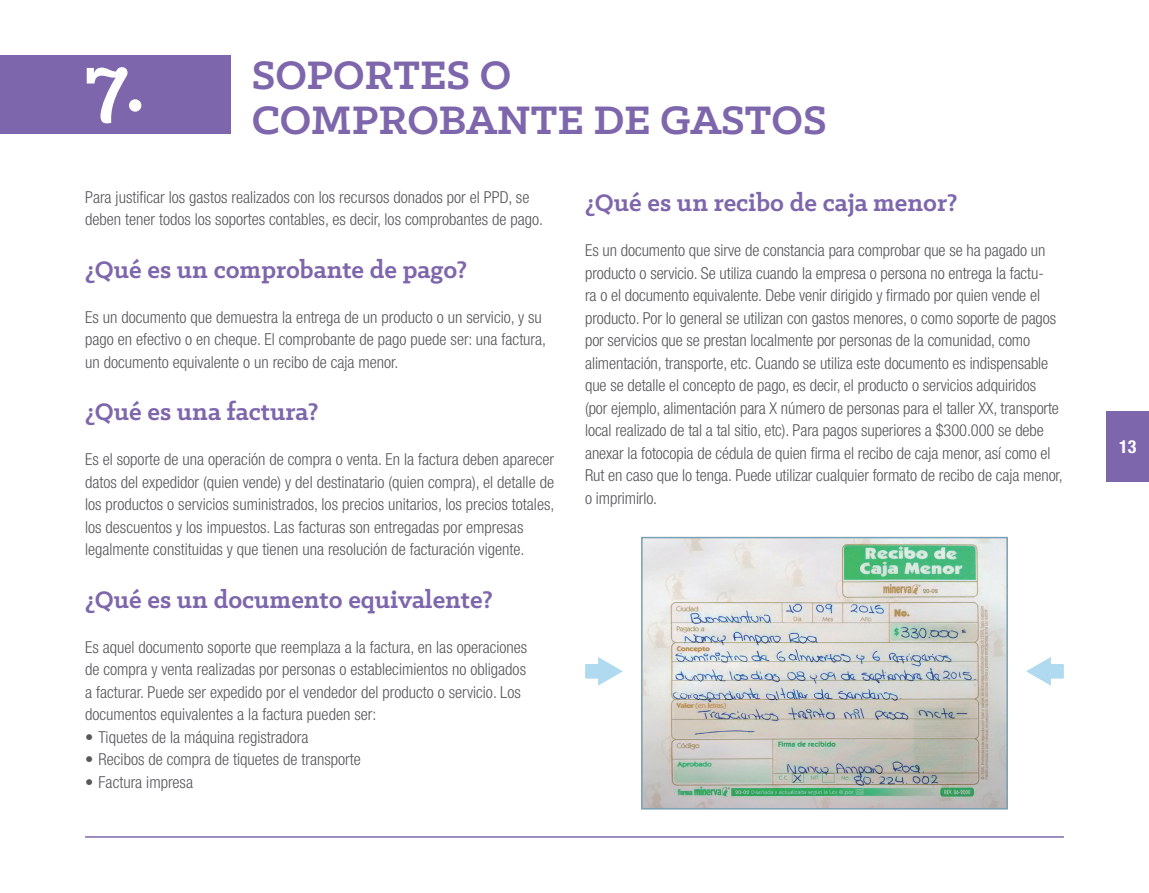
<style>
.page{position:relative;width:1149px;height:893px;background:#fff}
.page>*{position:absolute;margin:0;border:0;box-sizing:border-box;transform-origin:0 0}
.t1{font:700 90px "Klinic Slab";color:#fff}
.t2{font:700 45px/45px "Klinic Slab";color:#7e66ac}
.t3{font:700 27px "Klinic Slab";color:#7e66ac}
.t4{font:700 condensed 18px "Helvetica Neue LT Std";color:#fff}
.t5{font:300 condensed 16.5px/22.5px "Helvetica Neue LT Std";color:#57585a}
</style>
<div class="page">
<div style="left:1106px;top:411px;width:42px;height:71px;background:#7e66ac"></div>
<div style="left:0;top:55px;width:230px;height:79px;background:#7e66ac"></div>
<hr style="left:85px;top:836px;width:978px;height:2px;background:#7e66ac">
<img style="left:644px;top:540px;width:360px;height:266px">
<div style="left:641px;top:537px;width:366px;height:272px;border:2px solid #79a0b3"></div>
<svg style="left:1026px;top:657px;width:37px;height:29px"></svg>
<svg style="left:585px;top:657px;width:37px;height:29px"></svg>
<h1 class="t1" style="left:85px;top:24px;width:61px">7.</h1>
<h2 class="t2" style="left:252px;top:52px;width:576px">SOPORTES O<br>COMPROBANTE DE GASTOS</h2>
<p class="t5" style="left:85px;top:186px;width:459px">Para justificar los gastos realizados con los recursos donados por el PPD, se deben tener todos los soportes contables, es decir, los comprobantes de pago.</p>
<h3 class="t3" style="left:85px;top:252px;width:383px">¿Qué es un comprobante de pago?</h3>
<p class="t5" style="left:85px;top:306px;width:462px">Es un documento que demuestra la entrega de un producto o un servicio, y su pago en efectivo o en cheque. El comprobante de pago puede ser: una factura, un documento equivalente o un recibo de caja menor.</p>
<h3 class="t3" style="left:85px;top:394px;width:235px">¿Qué es una factura?</h3>
<p class="t5" style="left:85px;top:448px;width:470px">Es el soporte de una operación de compra o venta. En la factura deben aparecer datos del expedidor (quien vende) y del destinatario (quien compra), el detalle de los productos o servicios suministrados, los precios unitarios, los precios totales, los descuentos y los impuestos. Las facturas son entregadas por empresas legalmente constituidas y que tienen una resolución de facturación vigente.</p>
<h3 class="t3" style="left:85px;top:582px;width:409px">¿Qué es un documento equivalente?</h3>
<p class="t5" style="left:85px;top:636px;width:443px">Es aquel documento soporte que reemplaza a la factura, en las operaciones de compra y venta realizadas por personas o establecimientos no obligados a facturar. Puede ser expedido por el vendedor del producto o servicio. Los documentos equivalentes a la factura pueden ser:</p>
<p class="t5" style="left:85px;top:726px;width:225px">• Tiquetes de la máquina registradora</p>
<p class="t5" style="left:85px;top:748px;width:277px">• Recibos de compra de tiquetes de transporte</p>
<p class="t5" style="left:85px;top:771px;width:109px">• Factura impresa</p>
<h3 class="t3" style="left:585px;top:185px;width:374px">¿Qué es un recibo de caja menor?</h3>
<p class="t5" style="left:585px;top:239px;width:479px">Es un documento que sirve de constancia para comprobar que se ha pagado un producto o servicio. Se utiliza cuando la empresa o persona no entrega la factu-<br>ra o el documento equivalente. Debe venir dirigido y firmado por quien vende el producto. Por lo general se utilizan con gastos menores, o como soporte de pagos por servicios que se prestan localmente por personas de la comunidad, como alimentación, transporte, etc. Cuando se utiliza este documento es indispensable que se detalle el concepto de pago, es decir, el producto o servicios adquiridos<br>(por ejemplo, alimentación para X número de personas para el taller XX, transporte local realizado de tal a tal sitio, etc). Para pagos superiores a $300.000 se debe anexar la fotocopia de cédula de quien firma el recibo de caja menor, así como el Rut en caso que lo tenga. Puede utilizar cualquier formato de recibo de caja menor, o imprimirlo.</p>
<p class="t4" style="left:1118px;top:436px;width:19px">13</p>
</div>
